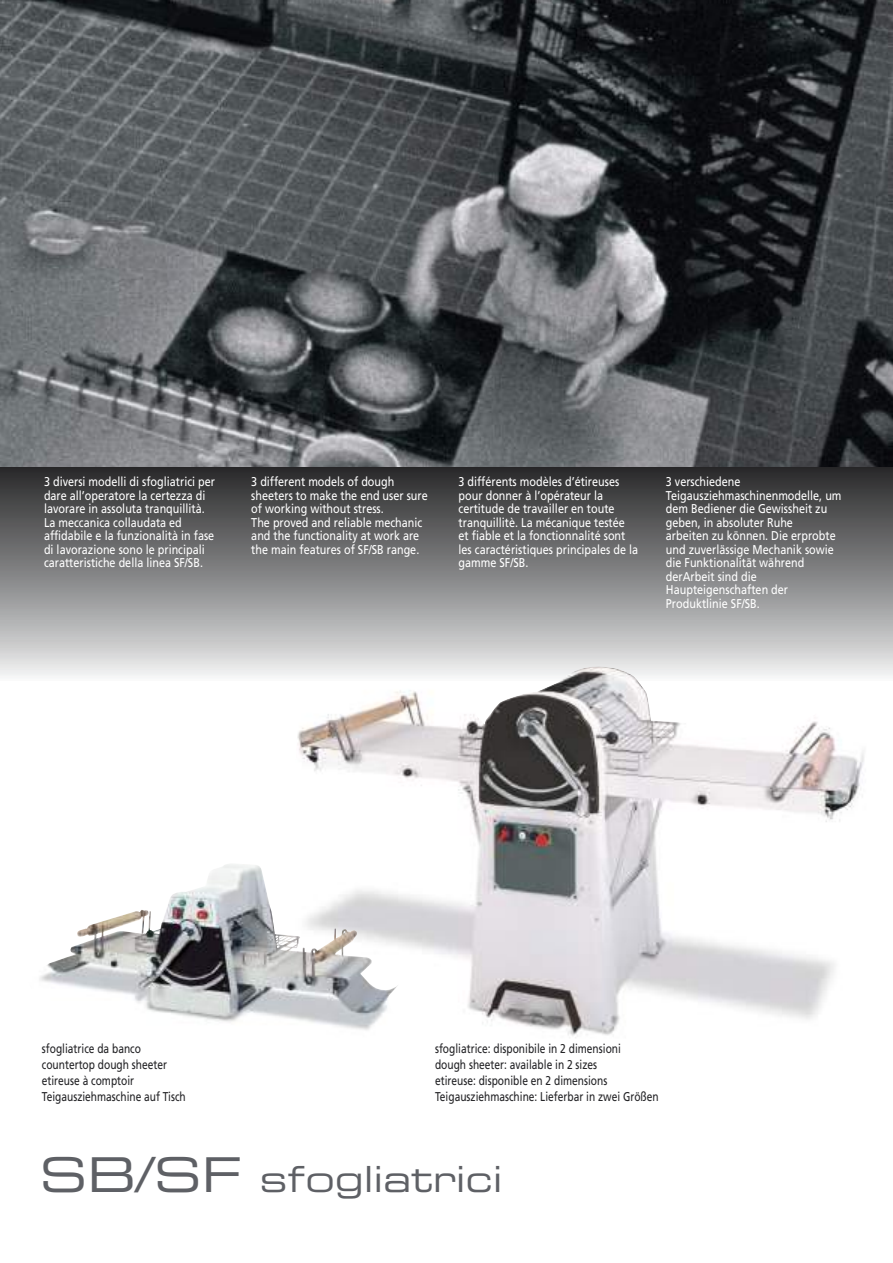
<style>
.page{position:relative;width:893px;height:1263px;background:#fff}
.page>*{position:absolute;margin:0;border:0;box-sizing:border-box;transform-origin:0 0}
.t1{font:36px "Eurostile Extended Two";color:#5e6065}
.t2{font:12.75px/13.5px "Frutiger";color:#fff;scale:.85 1}
.t3{font:12.75px/16.2px "Frutiger";color:#232326;scale:.8 1}
.s1{font-size:48px}
</style>
<div class="page">
<img style="left:0;top:0;width:893px;height:468px">
<div style="left:0;top:468px;width:893px;height:212px;background:linear-gradient(to bottom,#252526,#ececed)"></div>
<img style="left:291px;top:666px;width:583px;height:372px">
<img style="left:39px;top:863px;width:366px;height:175px">
<p class="t2" style="left:44px;top:476px;width:203px">3 diversi modelli di sfogliatrici per dare all’operatore la certezza di lavorare in assoluta tranquillità.<br>La meccanica collaudata ed affidabile e la funzionalità in fase di lavorazione sono le principali caratteristiche della linea SF/SB.</p>
<p class="t2" style="left:251px;top:476px;width:209px">3 different models of dough sheeters to make the end user sure of working without stress.<br>The proved and reliable mechanic and the functionality at work are the main features of SF/SB range.</p>
<p class="t2" style="left:459px;top:476px;width:213px">3 différents modèles d’étireuses pour donner à l’opérateur la certitude de travailler en toute tranquillitè. La mécanique testée et fiable et la fonctionnalité sont les caractéristiques principales de la gamme SF/SB.</p>
<p class="t2" style="left:666px;top:476px;width:208px">3 verschiedene<br>Teigausziehmaschinenmodelle, um dem Bediener die Gewissheit zu geben, in absoluter Ruhe<br>arbeiten zu können. Die erprobte und zuverlässige Mechanik sowie die Funktionalität während derArbeit sind die<br>Haupteigenschaften der<br>Produktlinie SF/SB.</p>
<p class="t3" style="left:42px;top:1041px;width:181px">sfogliatrice da banco countertop dough sheeter etireuse à comptoir<br>Teigausziehmaschine auf Tisch</p>
<p class="t3" style="left:435px;top:1041px;width:281px">sfogliatrice: disponibile in 2 dimensioni<br>dough sheeter: available in 2 sizes<br>etireuse: disponible en 2 dimensions Teigausziehmaschine: Lieferbar in zwei Größen</p>
<h1 class="t1" style="left:40px;top:1166px;width:464px"><span class="s1">SB/SF</span> sfogliatrici</h1>
</div>
